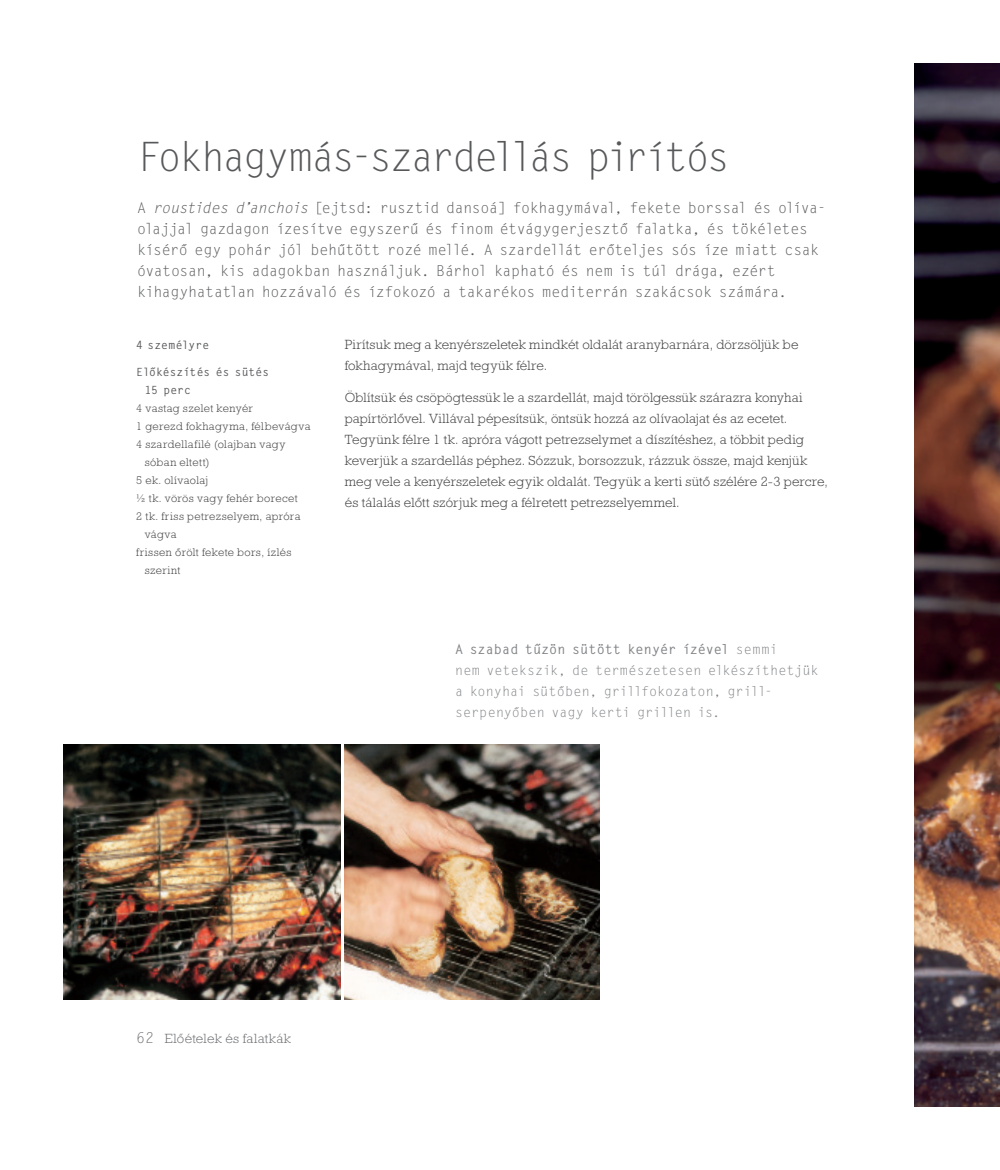
<style>
.page{position:relative;width:1000px;height:1170px;background:#fff}
.page>*{position:absolute;margin:0;border:0;box-sizing:border-box;transform-origin:0 0}
.t1{font:300 40.5px "Letter Gothic Std H";letter-spacing:-.085em;color:#57585a}
.t2{font:300 15px/21px "Letter Gothic Std H";letter-spacing:-.035em;color:#57585a}
.t3{font:300 13.5px/21px "Rockwell Std H";letter-spacing:.01em;color:#3e3e3f}
.t4{font:300 13.5px/21px "Letter Gothic Std H";letter-spacing:-.005em;color:#808285}
.t5{font:300 13.5px "Rockwell Std H";letter-spacing:.02em;color:#6c6d70}
.t6{font:300 11.25px "Rockwell Std H";letter-spacing:.035em;color:#3e3e3f}
.t7{font:500 11.25px/18px "Letter Gothic Std H";letter-spacing:.01em;color:#57585a}
.s1{font-style:italic}
.s2{font-weight:500}
.s3{font-family:"Letter Gothic Std H";font-size:15px}
</style>
<div class="page">
<img style="left:64px;top:744px;width:276px;height:255px">
<img style="left:344px;top:744px;width:256px;height:255px">
<img style="left:914px;top:64px;width:85px;height:1042px">
<h1 class="t1" style="left:137px;top:133px;width:595px">Fokhagymás-szardellás pirítós</h1>
<p class="t2" style="left:137px;top:197px;width:690px">A <span class="s1">roustides d’anchois</span> [ejtsd: rusztid dansoá] fokhagymával, fekete borssal és olíva&shy;olajjal gazdagon ízesítve egyszerű és finom étvágygerjesztő falatka, és tökéletes kísérő egy pohár jól behűtött rozé mellé. A szardellát erőteljes sós íze miatt csak óvatosan, kis adagokban használjuk. Bárhol kapható és nem is túl drága, ezért kihagyhatatlan hozzávaló és ízfokozó a takarékos mediterrán szakácsok számára.</p>
<p class="t7" style="left:136px;top:336px;width:74px">4 személyre</p>
<p class="t7" style="left:145px;top:363px;width:126px;text-indent:-9px">Előkészítés és sütés<br>15 perc</p>
<p class="t6" style="left:136px;top:401px;width:118px">4 vastag szelet kenyér</p>
<p class="t6" style="left:136px;top:419px;width:176px">1 gerezd fokhagyma, félbevágva</p>
<p class="t6" style="left:136px;top:437px;width:151px">4 szardellafilé (olajban vagy</p>
<p class="t6" style="left:145px;top:455px;width:66px">sóban eltett)</p>
<p class="t6" style="left:136px;top:473px;width:73px">5 ek. olívaolaj</p>
<p class="t6" style="left:136px;top:491px;width:163px">½ tk. vörös vagy fehér borecet</p>
<p class="t6" style="left:136px;top:509px;width:166px">2 tk. friss petrezselyem, apróra</p>
<p class="t6" style="left:145px;top:527px;width:33px">vágva</p>
<p class="t6" style="left:136px;top:545px;width:157px">frissen őrölt fekete bors, ízlés</p>
<p class="t6" style="left:145px;top:563px;width:37px">szerint</p>
<p class="t3" style="left:344px;top:334px;width:455px">Pirítsuk meg a kenyérszeletek mindkét oldalát aranybarnára, dörzsöljük be fokhagymával, majd tegyük félre.</p>
<p class="t3" style="left:344px;top:386px;width:484px">Öblítsük és csöpögtessük le a szardellát, majd törölgessük szárazra konyhai papírtörlővel. Villával pépesítsük, öntsük hozzá az olívaolajat és az ecetet.<br>Tegyünk félre 1 tk. apróra vágott petrezselymet a díszítéshez, a többit pedig keverjük a szardellás péphez. Sózzuk, borsozzuk, rázzuk össze, majd kenjük meg vele a kenyérszeletek egyik oldalát. Tegyük a kerti sütő szélére 2-3 percre, és tálalás előtt szórjuk meg a félretett petrezselyemmel.</p>
<p class="t4" style="left:455px;top:639px;width:365px"><span class="s2">A szabad tűzön sütött kenyér ízével</span> semmi<br>nem vetekszik, de természetesen elkészíthetjük a konyhai sütőben, grillfokozaton, grill&shy;serpenyőben vagy kerti grillen is.</p>
<p class="t5" style="left:136px;top:1030px;width:156px"><span class="s3">62</span> Előételek és falatkák</p>
</div>
